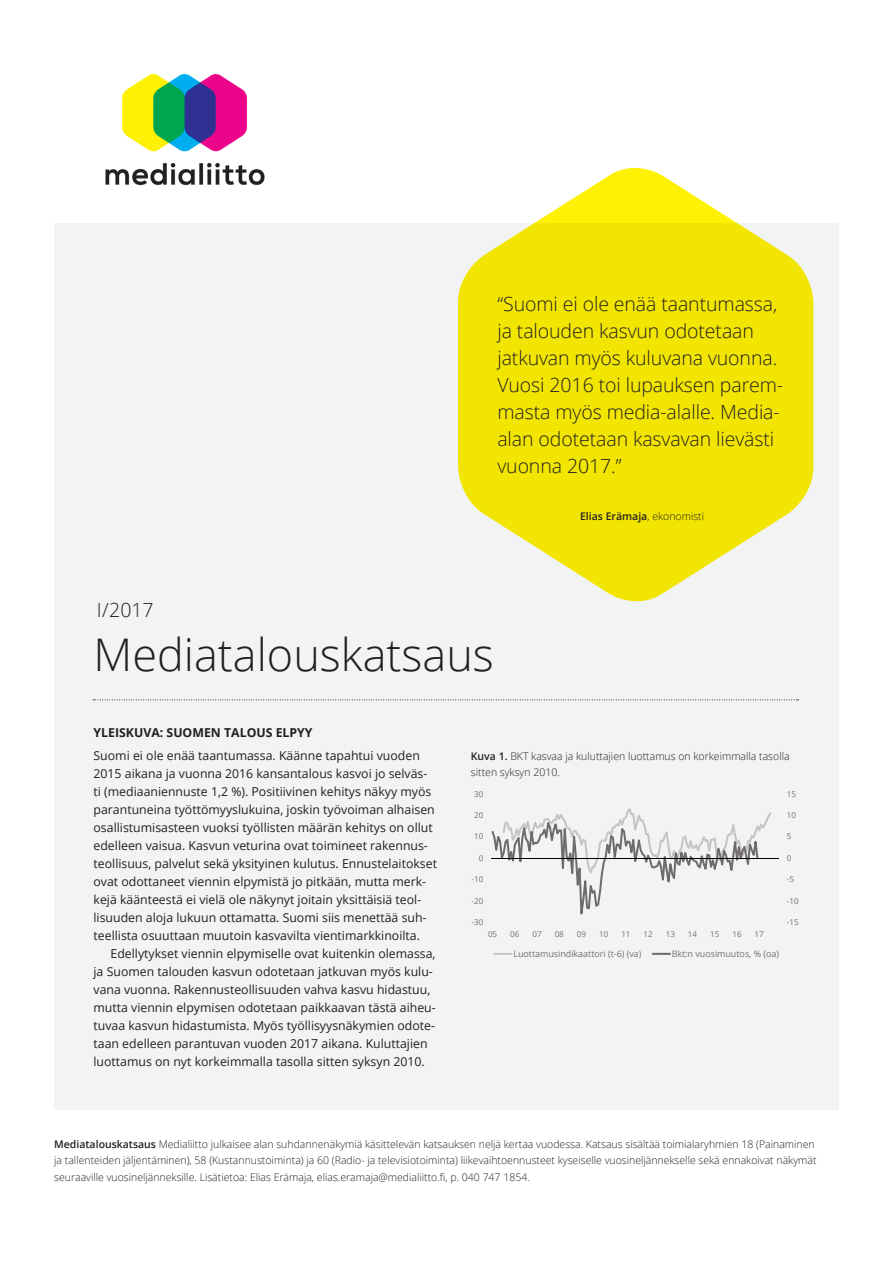
<style>
.page{position:relative;width:893px;height:1263px;background:#fff}
.page>*{position:absolute;margin:0;border:0;box-sizing:border-box;transform-origin:0 0}
.t1{font:300 45px "Open Sans";color:#231f20}
.t2{font:300 19.5px/27px "Open Sans";letter-spacing:-.005em;color:#231f20}
.t3{font:12.3px/18px "Open Sans";color:#231f20}
.t4{font:700 12.3px "Open Sans";color:#231f20}
.t5{font:300 10.5px/16.5px "Open Sans";color:#231f20}
.t6{font:600 10.5px "Open Sans";color:#231f20}
.t7{font:9px "Open Sans";letter-spacing:-.005em;color:#76787b}
.t8{font:8.1px "Open Sans";letter-spacing:-.005em;color:#76787b}
.s1{font-weight:300}
.s2{font-weight:600}
</style>
<div class="page">
<div style="left:54px;top:223px;width:785px;height:887px;background:#f2f3f4"></div>
<svg style="left:458px;top:168px;width:355px;height:434px;fill:#f2e502"></svg>
<svg style="left:93px;top:699px;width:706px;height:1px"></svg>
<svg style="left:492px;top:808px;width:279px;height:106px"></svg>
<hr style="left:493px;top:953px;width:20px;height:2px;background:#d0cece">
<svg style="left:652px;top:953px;width:19px;height:2px"></svg>
<hr style="left:491px;top:858px;width:287px;height:1px;background:#000">
<img style="left:105px;top:74px;width:160px;height:112px">
<h2 class="t2" style="left:497px;top:290px;width:287px">“Suomi ei ole enää taantumassa, ja talouden kasvun odotetaan jatkuvan myös kuluvana vuonna.<br>Vuosi 2016 toi lupauksen parem&shy;masta myös media-alalle. Media&shy;alan odotetaan kasvavan lievästi vuonna 2017.”</h2>
<h2 class="t2" style="left:97px;top:596px;width:59px">I/2017</h2>
<h1 class="t1" style="left:94px;top:624px;width:402px">Mediatalouskatsaus</h1>
<p class="t6" style="left:580px;top:509px;width:126px">Elias Erämaja<span class="s1">, ekonomisti</span></p>
<p class="t4" style="left:94px;top:724px;width:213px">YLEISKUVA: SUOMEN TALOUS ELPYY</p>
<p class="t3" style="left:94px;top:746px;width:345px">Suomi ei ole enää taantumassa. Käänne tapahtui vuoden 2015 aikana ja vuonna 2016 kansantalous kasvoi jo selväs&shy;ti (mediaaniennuste 1,2 %). Positiivinen kehitys näkyy myös parantuneina työttömyyslukuina, joskin työvoiman alhaisen osallistumisasteen vuoksi työllisten määrän kehitys on ollut edelleen vaisua. Kasvun veturina ovat toimineet rakennus&shy;teollisuus, palvelut sekä yksityinen kulutus. Ennustelaitokset ovat odottaneet viennin elpymistä jo pitkään, mutta merk&shy;kejä käänteestä ei vielä ole näkynyt joitain yksittäisiä teol&shy;lisuuden aloja lukuun ottamatta. Suomi siis menettää suh&shy;teellista osuuttaan muutoin kasvavilta vientimarkkinoilta.</p>
<p class="t3" style="left:94px;top:944px;width:344px;text-indent:17px">Edellytykset viennin elpymiselle ovat kuitenkin olemassa, ja Suomen talouden kasvun odotetaan jatkuvan myös kulu&shy;vana vuonna. Rakennusteollisuuden vahva kasvu hidastuu, mutta viennin elpymisen odotetaan paikkaavan tästä aiheu&shy;tuvaa kasvun hidastumista. Myös työllisyysnäkymien odote&shy;taan edelleen parantuvan vuoden 2017 aikana. Kuluttajien luottamus on nyt korkeimmalla tasolla sitten syksyn 2010.</p>
<p class="t5" style="left:471px;top:747px;width:320px"><span class="s2">Kuva 1.</span> BKT kasvaa ja kuluttajien luottamus on korkeimmalla tasolla sitten syksyn 2010.</p>
<p class="t8" style="left:474px;top:788px;width:11px">30</p>
<p class="t8" style="left:787px;top:788px;width:11px">15</p>
<p class="t8" style="left:474px;top:809px;width:11px">20</p>
<p class="t8" style="left:787px;top:809px;width:11px">10</p>
<p class="t8" style="left:474px;top:831px;width:11px">10</p>
<p class="t8" style="left:787px;top:831px;width:6px">5</p>
<p class="t8" style="left:479px;top:852px;width:6px">0</p>
<p class="t8" style="left:787px;top:852px;width:6px">0</p>
<p class="t8" style="left:472px;top:874px;width:13px">-10</p>
<p class="t8" style="left:787px;top:874px;width:9px">-5</p>
<p class="t8" style="left:472px;top:895px;width:13px">-20</p>
<p class="t8" style="left:787px;top:895px;width:13px">-10</p>
<p class="t8" style="left:472px;top:917px;width:13px">-30</p>
<p class="t8" style="left:787px;top:917px;width:13px">-15</p>
<p class="t8" style="left:488px;top:929px;width:11px">05</p>
<p class="t8" style="left:510px;top:929px;width:11px">06</p>
<p class="t8" style="left:532px;top:929px;width:11px">07</p>
<p class="t8" style="left:555px;top:929px;width:11px">08</p>
<p class="t8" style="left:577px;top:929px;width:11px">09</p>
<p class="t8" style="left:599px;top:929px;width:11px">10</p>
<p class="t8" style="left:621px;top:929px;width:11px">11</p>
<p class="t8" style="left:643px;top:929px;width:11px">12</p>
<p class="t8" style="left:666px;top:929px;width:11px">13</p>
<p class="t8" style="left:688px;top:929px;width:11px">14</p>
<p class="t8" style="left:710px;top:929px;width:11px">15</p>
<p class="t8" style="left:732px;top:929px;width:11px">16</p>
<p class="t8" style="left:755px;top:929px;width:11px">17</p>
<p class="t7" style="left:513px;top:947px;width:129px">Luottamusindikaattori (t-6) (va)</p>
<p class="t7" style="left:672px;top:947px;width:109px">Bkt:n vuosimuutos, % (oa)</p>
<p class="t5" style="left:54px;top:1135px;width:764px"><span class="s2">Mediatalouskatsaus</span> Medialiitto julkaisee alan suhdannenäkymiä käsittelevän katsauksen neljä kertaa vuodessa. Katsaus sisältää toimialaryhmien 18 (Painaminen ja tallenteiden jäljentäminen), 58 (Kustannustoiminta) ja 60 (Radio- ja televisiotoiminta) liikevaihtoennusteet kyseiselle vuosineljännekselle sekä ennakoivat näkymät seuraaville vuosineljänneksille. Lisätietoa: Elias Erämaja, elias.eramaja@medialiitto.fi, p. 040 747 1854.</p>
</div>
